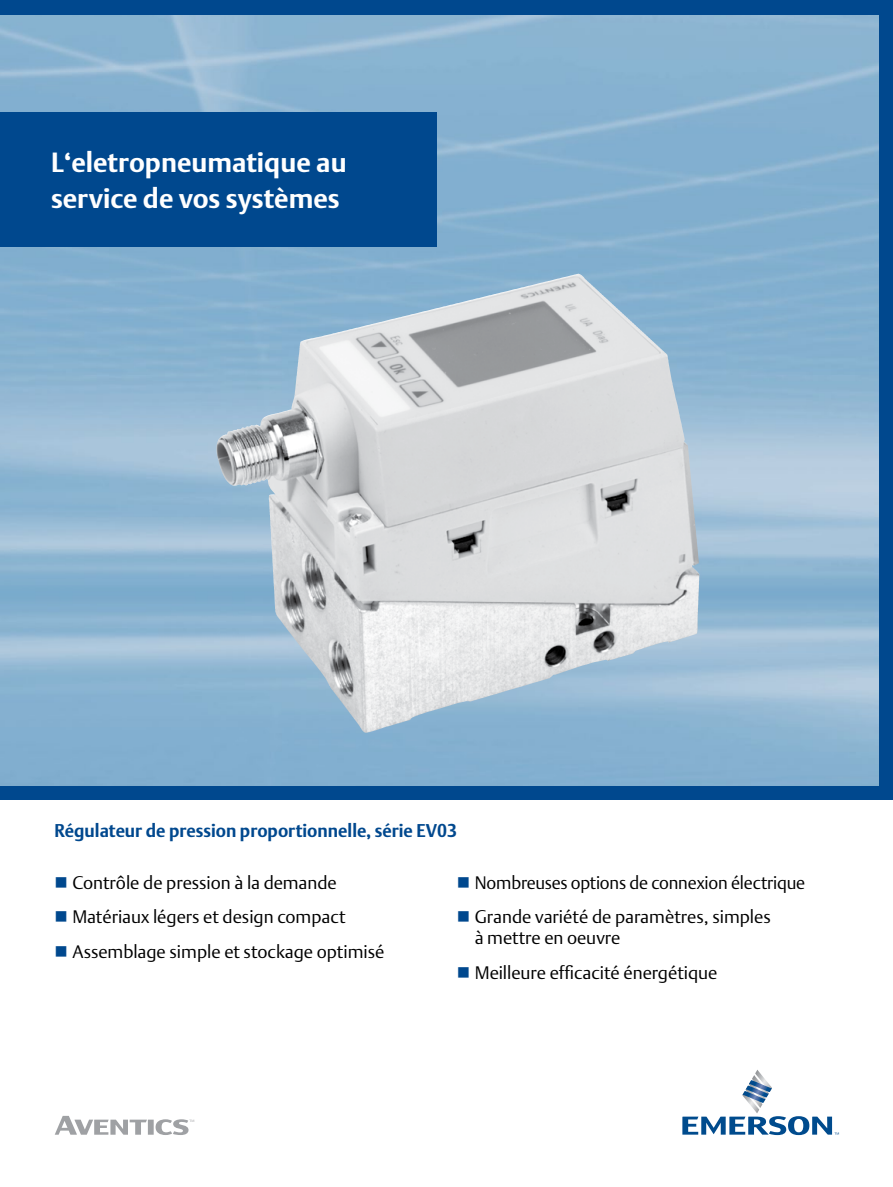
<style>
.page{position:relative;width:893px;height:1187px;background:#fff}
.page>*{position:absolute;margin:0;border:0;box-sizing:border-box;transform-origin:0 0}
.t1{font:700 27px "DTL Argo T";color:#fff}
.t2{font:300 18px/21px "DTL Argo T";color:#000}
.t3{font:700 18px "DTL Argo T";color:#00488e}
.s1{color:#00488e}
</style>
<div class="page">
<div style="left:0;top:0;width:893px;height:799px;background:#00488e"></div>
<img style="left:0;top:16px;width:879px;height:769px">
<div style="left:0;top:112px;width:437px;height:134px;background:#00488e"></div>
<svg style="left:682px;top:1070px;width:157px;height:64px"></svg>
<img style="left:285px;top:274px;width:293px;height:137px">
<svg style="left:55px;top:1115px;width:139px;height:19px"></svg>
<p class="t1" style="left:51px;top:146px;width:297px">L‘eletropneumatique au</p>
<p class="t1" style="left:51px;top:182px;width:290px">service de vos systèmes</p>
<p class="t3" style="left:54px;top:820px;width:404px">Régulateur de pression proportionnelle, série EV03</p>
<p class="t2" style="left:54px;top:871px;width:284px"><span class="s1">■</span> Contrôle de pression à la demande</p>
<p class="t2" style="left:54px;top:906px;width:293px"><span class="s1">■</span> Matériaux légers et design compact</p>
<p class="t2" style="left:54px;top:940px;width:332px"><span class="s1">■</span> Assemblage simple et stockage optimisé</p>
<p class="t2" style="left:457px;top:871px;width:350px"><span class="s1">■</span> Nombreuses options de connexion électrique</p>
<p class="t2" style="left:475px;top:906px;width:298px;text-indent:-18px"><span class="s1">■</span> Grande variété de paramètres, simples à mettre en oeuvre</p>
<p class="t2" style="left:457px;top:961px;width:262px"><span class="s1">■</span> Meilleure efficacité énergétique</p>
</div>
